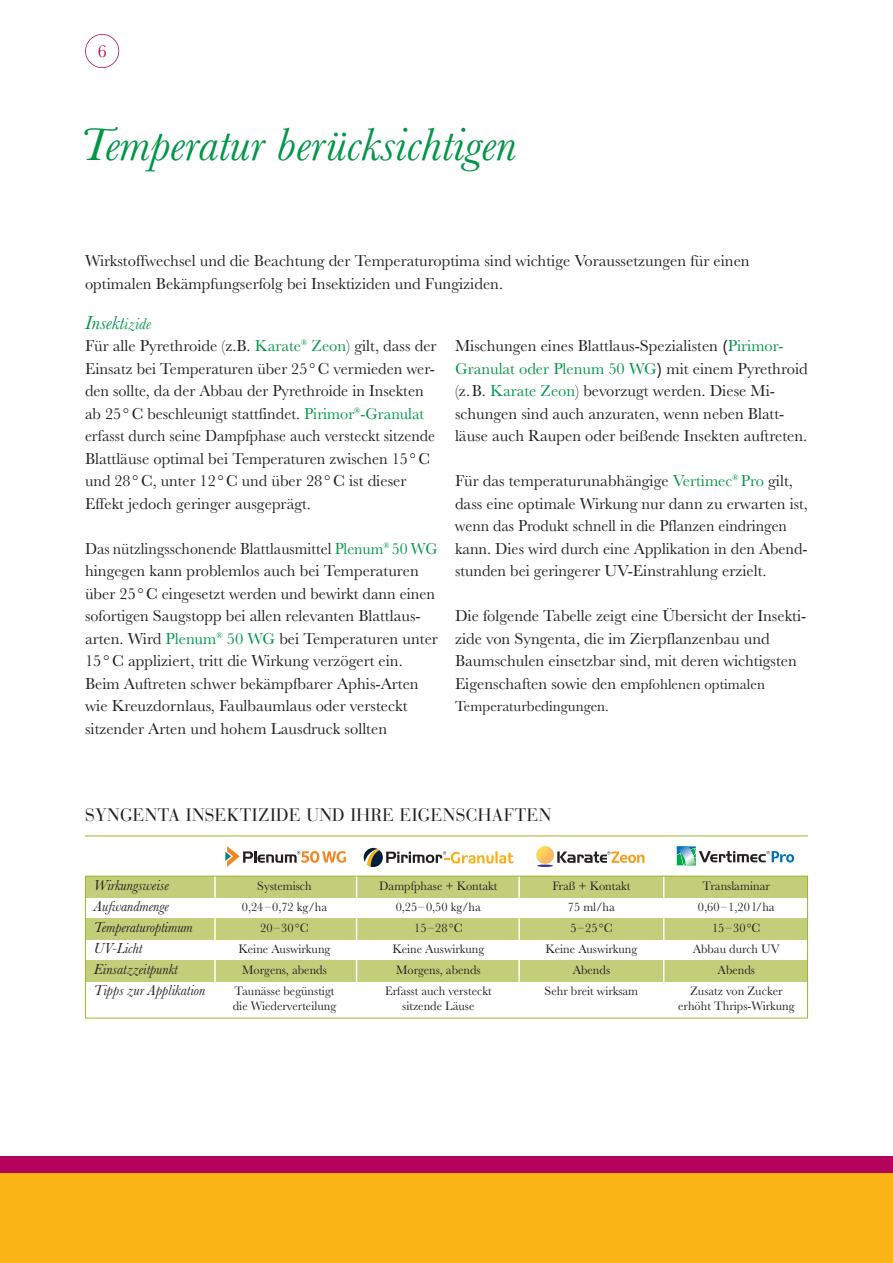
<style>
.page{position:relative;width:893px;height:1263px;background:#fff}
.page>*{position:absolute;margin:0;border:0;box-sizing:border-box;transform-origin:0 0}
.t1{font:italic 48px "Baskerville";color:#009647}
.t2{font:italic 19.5px "Baskerville";color:#009647}
.t3{font:18px "Bauer Bodoni";letter-spacing:.02em;color:#231f20}
.t4{font:18px "Baskerville";color:#b4035b}
.t5{font:16.5px/22.5px "Baskerville";color:#231f20}
.t6{font:16.5px/22.5px "Baskerville";color:#231f20;scale:.96 1}
.t7{font:italic 15px "Baskerville";color:#231f20}
.t8{font:15px "Baskerville";color:#231f20}
.t9{font:12.75px "Baskerville";color:#231f20}
.s1{font-size:16.5px}
.s2{color:#009647}
.s3{font-weight:700}
.s4{font-size:15px}
</style>
<div class="page">
<div style="left:85px;top:876px;width:723px;height:21px;background:#c3ce7b"></div>
<div style="left:85px;top:918px;width:723px;height:21px;background:#c3ce7b"></div>
<div style="left:85px;top:960px;width:723px;height:21px;background:#c3ce7b"></div>
<hr style="left:214px;top:837px;width:2px;height:164px;background:#fff">
<hr style="left:356px;top:837px;width:1px;height:164px;background:#fff">
<hr style="left:518px;top:837px;width:2px;height:164px;background:#fff">
<hr style="left:663px;top:837px;width:1px;height:164px;background:#fff">
<svg style="left:225px;top:846px;width:121px;height:21px"></svg>
<svg style="left:364px;top:848px;width:150px;height:19px"></svg>
<hr style="left:537px;top:864px;width:16px;height:3px;background:#2e3092;border-radius:50%">
<svg style="left:536px;top:846px;width:109px;height:19px"></svg>
<div style="left:85px;top:876px;width:723px;height:142px;border:1px solid #a0b627"></div>
<hr style="left:85px;top:835px;width:723px;height:1px;background:#a0b627">
<div style="left:0;top:1157px;width:893px;height:17px;background:#b4035b"></div>
<div style="left:0;top:1174px;width:893px;height:89px;background:#fbb416"></div>
<div style="left:85px;top:34px;width:34px;height:34px;border:2px solid #b4035b;border-radius:50%"></div>
<svg style="left:677px;top:846px;width:117px;height:19px"></svg>
<p class="t4" style="left:98px;top:40px;width:10px">6</p>
<h1 class="t1" style="left:80px;top:115px;width:439px">Temperatur berücksichtigen</h1>
<p class="t5" style="left:85px;top:249px;width:666px">Wirkstoffwechsel und die Beachtung der Temperaturoptima sind wichtige Voraussetzungen für einen optimalen Bekämpfungserfolg bei Insektiziden und Fungiziden.</p>
<p class="t2" style="left:85px;top:311px;width:68px">Insekt<span class="s1">izide</span></p>
<p class="t5" style="left:85px;top:334px;width:353px">Für alle Pyrethroide (z.B. <span class="s2">Karate</span><sup>®</sup> <span class="s2">Zeon</span>) gilt, dass der Einsatz bei Temperaturen über 25° C vermieden wer&shy;den sollte, da der Abbau der Pyrethroide in Insekten ab 25° C beschleunigt stattfindet. <span class="s2">Pirimor</span><sup>®</sup><span class="s2">-Granulat </span>erfasst durch seine Dampfphase auch versteckt sitzende Blattläuse optimal bei Temperaturen zwischen 15°C und 28° C, unter 12° C und über 28° C ist dieser Effekt jedoch geringer ausgeprägt.</p>
<p class="t6" style="left:85px;top:537px;width:369px">Das nützlingsschonende Blattlausmittel <span class="s2">Plenum</span><sup>®</sup> <span class="s2">50 WG </span>hingegen kann problemlos auch bei Temperaturen über 25° C eingesetzt werden und bewirkt dann einen sofortigen Saugstopp bei allen relevanten Blattlaus&shy;arten. Wird <span class="s2">Plenum</span><sup>®</sup> <span class="s2">50 WG</span> bei Temperaturen unter 15° C appliziert, tritt die Wirkung verzögert ein.<br>Beim Auftreten schwer bekämpfbarer Aphis-Arten wie Kreuzdornlaus, Faulbaumlaus oder versteckt sitzender Arten und hohem Lausdruck sollten</p>
<p class="t5" style="left:455px;top:334px;width:354px">Mischungen eines Blattlaus-Spezialisten <span class="s3">(</span><span class="s2">Pirimor-Granulat oder Plenum 50 WG</span><span class="s3">)</span> mit einem Pyrethroid (z.B. <span class="s2">Karate Zeon</span>) bevorzugt werden. Diese Mi&shy;schungen sind auch anzuraten, wenn neben Blatt&shy;läuse auch Raupen oder beißende Insekten auftreten.</p>
<p class="t5" style="left:455px;top:469px;width:354px">Für das temperaturunabhängige <span class="s2">Vertimec</span><sup>®</sup> <span class="s2">Pro</span> gilt, dass eine optimale Wirkung nur dann zu erwarten ist, wenn das Produkt schnell in die Pflanzen eindringen kann. Dies wird durch eine Applikation in den Abend&shy;stunden bei geringerer UV-Einstrahlung erzielt.</p>
<p class="t5" style="left:455px;top:604px;width:353px">Die folgende Tabelle zeigt eine Übersicht der Insekti&shy;zide von Syngenta, die im Zierpflanzenbau und Baumschulen einsetzbar sind, mit deren wichtigsten Eigenschaften sowie den em<span class="s4">pfohlenen optimalen</span></p>
<p class="t8" style="left:455px;top:697px;width:155px">Temperaturbedingungen.</p>
<p class="t3" style="left:85px;top:808px;width:468px">SYNGENTA INSEKTIZIDE UND IHRE EIGENSCHAFTEN</p>
<p class="t7" style="left:94px;top:876px;width:76px">Wirkungsweise</p>
<p class="t9" style="left:257px;top:878px;width:56px">Systemisch</p>
<p class="t9" style="left:379px;top:878px;width:120px">Dampfphase + Kontakt</p>
<p class="t9" style="left:552px;top:878px;width:79px">Fraß + Kontakt</p>
<p class="t9" style="left:703px;top:878px;width:69px">Translaminar</p>
<p class="t7" style="left:94px;top:897px;width:77px">Aufwandmenge</p>
<p class="t9" style="left:242px;top:899px;width:87px">0,24–0,72 kg/ha</p>
<p class="t9" style="left:396px;top:899px;width:87px">0,25–0,50 kg/ha</p>
<p class="t9" style="left:568px;top:899px;width:49px">75 ml/ha</p>
<p class="t9" style="left:698px;top:899px;width:78px">0,60–1,20 l/ha</p>
<p class="t7" style="left:94px;top:918px;width:100px">Temperaturoptimum</p>
<p class="t9" style="left:260px;top:920px;width:50px">20–30°C</p>
<p class="t9" style="left:414px;top:920px;width:50px">15–28°C</p>
<p class="t9" style="left:570px;top:920px;width:44px">5–25°C</p>
<p class="t9" style="left:712px;top:920px;width:50px">15–30°C</p>
<p class="t7" style="left:94px;top:939px;width:50px">UV-Licht</p>
<p class="t9" style="left:239px;top:941px;width:93px">Keine Auswirkung</p>
<p class="t9" style="left:392px;top:941px;width:93px">Keine Auswirkung</p>
<p class="t9" style="left:546px;top:941px;width:93px">Keine Auswirkung</p>
<p class="t9" style="left:693px;top:941px;width:88px">Abbau durch UV</p>
<p class="t7" style="left:94px;top:960px;width:85px">Einsatzzeitpunkt</p>
<p class="t9" style="left:242px;top:962px;width:86px">Morgens, abends</p>
<p class="t9" style="left:396px;top:962px;width:86px">Morgens, abends</p>
<p class="t9" style="left:573px;top:962px;width:39px">Abends</p>
<p class="t9" style="left:718px;top:962px;width:39px">Abends</p>
<p class="t7" style="left:94px;top:981px;width:113px">Tipps zur Applikation</p>
<p class="t9" style="left:235px;top:983px;width:101px">Taunässe begünstigt</p>
<p class="t9" style="left:385px;top:983px;width:108px">Erfasst auch versteckt</p>
<p class="t9" style="left:545px;top:983px;width:95px">Sehr breit wirksam</p>
<p class="t9" style="left:690px;top:983px;width:94px">Zusatz von Zucker</p>
<p class="t9" style="left:233px;top:998px;width:105px">die Wiederverteilung</p>
<p class="t9" style="left:402px;top:998px;width:74px">sitzende Läuse</p>
<p class="t9" style="left:678px;top:998px;width:118px">erhöht Thrips-Wirkung</p>
</div>
